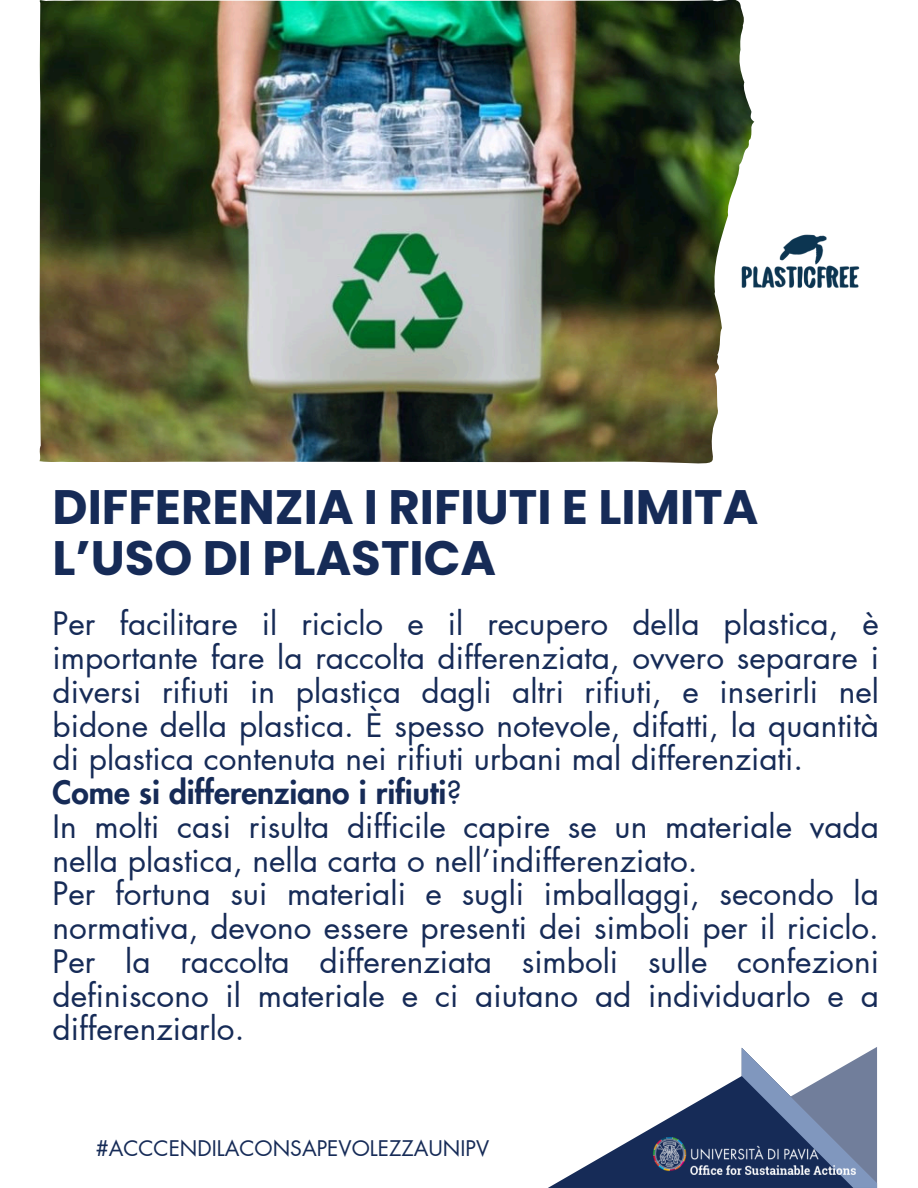
<style>
.page{position:relative;width:918px;height:1188px;background:#fff}
.page>*{position:absolute;margin:0;border:0;box-sizing:border-box;transform-origin:0 0}
.t1{font:700 48.3px/51.8px "Poppins";color:#162b57}
.t2{font:31.5px/33.8px "Futura LT Pro";color:#162b57}
.t3{font:21px "Futura LT Pro";color:#162b57}
.s1{font-weight:800}
</style>
<div class="page">
<img style="left:39px;top:0;width:715px;height:463px">
<svg style="left:549px;top:1048px;width:193px;height:139px"></svg>
<svg style="left:742px;top:1047px;width:135px;height:140px"></svg>
<img style="left:653px;top:1138px;width:202px;height:37px">
<img style="left:733px;top:232px;width:127px;height:59px">
<p class="t1" style="left:53px;top:481px;width:707px">DIFFERENZIA I RIFIUTI E LIMITA<br>L’USO DI PLASTICA</p>
<h1 class="t2" style="left:53px;top:608px;width:828px">Per facilitare il riciclo e il recupero della plastica, è importante fare la raccolta differenziata, ovvero separare i diversi rifiuti in plastica dagli altri rifiuti, e inserirli nel bidone della plastica. È spesso notevole, difatti, la quantità di plastica contenuta nei rifiuti urbani mal differenziati.<br><span class="s1">Come si differenziano i rifiuti</span>?<br>In molti casi risulta difficile capire se un materiale vada nella plastica, nella carta o nell’indifferenziato.<br>Per fortuna sui materiali e sugli imballaggi, secondo la normativa, devono essere presenti dei simboli per il riciclo.<br>Per la raccolta differenziata simboli sulle confezioni definiscono il materiale e ci aiutano ad individuarlo e a differenziarlo.</h1>
<h2 class="t3" style="left:96px;top:1139px;width:395px">#ACCCENDILACONSAPEVOLEZZAUNIPV</h2>
</div>
